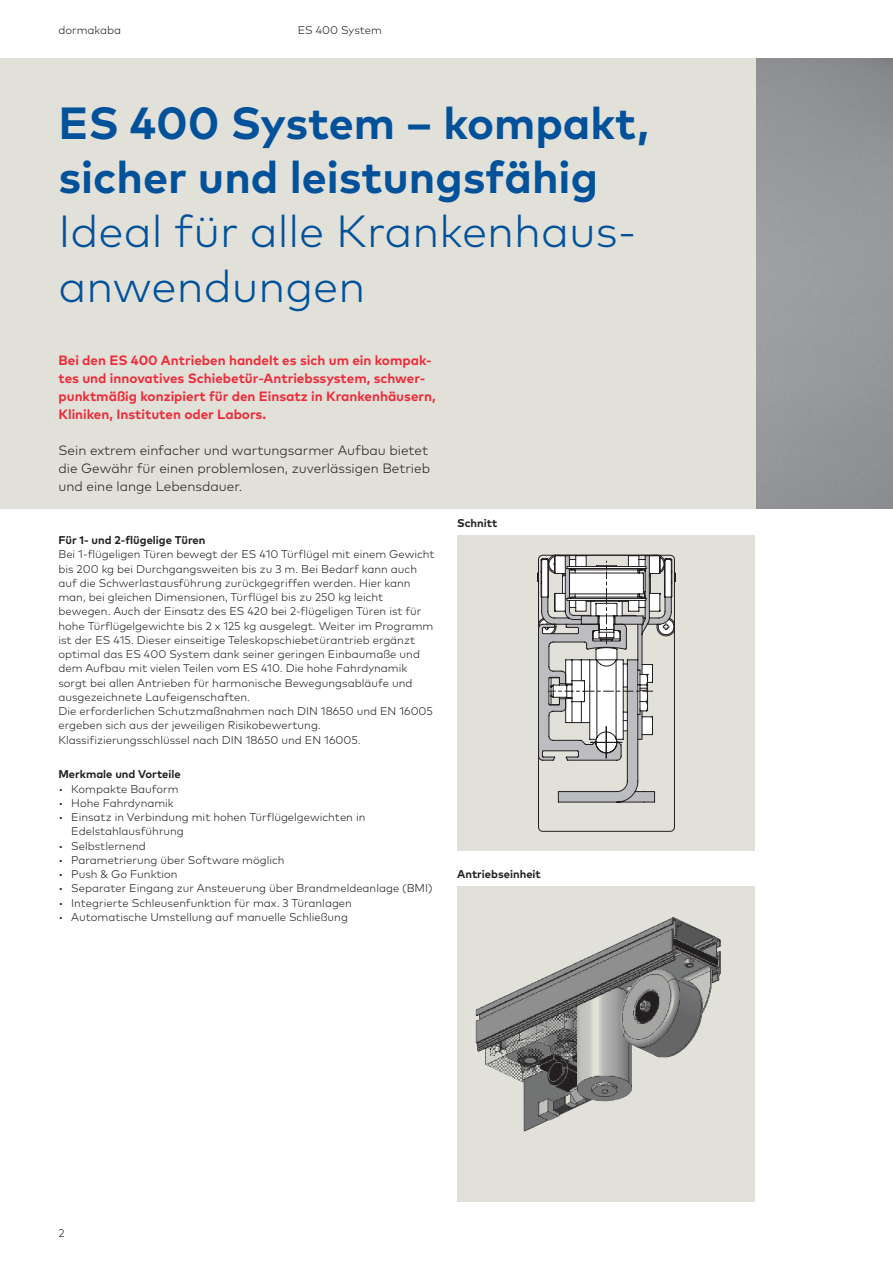
<style>
.page{position:relative;width:893px;height:1263px;background:#fff}
.page>*{position:absolute;margin:0;border:0;box-sizing:border-box;transform-origin:0 0}
.t1{font:700 45px/54px "Mark Pro";color:#01519b}
.t2{font:300 45px/54px "Mark Pro";color:#01519b}
.t3{font:700 13.5px/18px "Mark Pro";color:#ee2c3b}
.t4{font:300 13.5px/18px "Mark Pro";color:#231f20}
.t5{font:300 11.25px/14.2px "Mark Pro";color:#231f20}
.t6{font:700 11.25px "Mark Pro";color:#231f20}
</style>
<div class="page">
<div style="left:0;top:58px;width:893px;height:450px;background:#e2e1d9"></div>
<div style="left:457px;top:535px;width:298px;height:315px;background:#e2e1d9"></div>
<svg style="left:537px;top:555px;width:139px;height:277px"></svg>
<div style="left:457px;top:886px;width:298px;height:316px;background:#e2e1d9"></div>
<img style="left:476px;top:917px;width:245px;height:214px">
<p class="t5" style="left:58px;top:22px;width:64px">dormakaba</p>
<p class="t5" style="left:298px;top:22px;width:86px">ES 400 System</p>
<h1 class="t1" style="left:58px;top:93px;width:592px">ES 400 System – kompakt, sicher und leistungsfähig</h1>
<h1 class="t2" style="left:58px;top:201px;width:579px">Ideal für alle Krankenhaus&shy;anwendungen</h1>
<p class="t3" style="left:58px;top:350px;width:379px">Bei den ES 400 Antrieben handelt es sich um ein kompak&shy;tes und innovatives Schiebetür-Antriebssystem, schwer&shy;punktmäßig konzipiert für den Einsatz in Krankenhäusern, Kliniken, Instituten oder Labors.</p>
<p class="t4" style="left:58px;top:440px;width:373px">Sein extrem einfacher und wartungsarmer Aufbau bietet die Gewähr für einen problemlosen, zuverlässigen Betrieb und eine lange Lebensdauer.</p>
<p class="t6" style="left:58px;top:532px;width:148px">Für 1- und 2-flügelige Türen</p>
<p class="t5" style="left:58px;top:546px;width:378px">Bei 1-flügeligen Türen bewegt der ES 410 Türflügel mit einem Gewicht bis 200 kg bei Durchgangsweiten bis zu 3 m. Bei Bedarf kann auch auf die Schwerlastausführung zurückgegriffen werden. Hier kann man, bei gleichen Dimensionen, Türflügel bis zu 250 kg leicht bewegen. Auch der Einsatz des ES 420 bei 2-flügeligen Türen ist für hohe Türflügelgewichte bis 2 x 125 kg ausgelegt. Weiter im Programm ist der ES 415. Dieser einseitige Teleskopschiebetürantrieb ergänzt optimal das ES 400 System dank seiner geringen Einbaumaße und dem Aufbau mit vielen Teilen vom ES 410. Die hohe Fahrdynamik sorgt bei allen Antrieben für harmonische Bewegungsabläufe und ausgezeichnete Laufeigenschaften.<br>Die erforderlichen Schutzmaßnahmen nach DIN 18650 und EN 16005 ergeben sich aus der jeweiligen Risikobewertung.<br>Klassifizierungsschlüssel nach DIN 18650 und EN 16005.</p>
<p class="t6" style="left:58px;top:766px;width:124px">Merkmale und Vorteile</p>
<p class="t5" style="left:58px;top:780px;width:122px">• Kompakte Bauform</p>
<p class="t5" style="left:58px;top:795px;width:117px">• Hohe Fahrdynamik</p>
<p class="t5" style="left:71px;top:809px;width:296px;text-indent:-13px">• Einsatz in Verbindung mit hohen Türflügelgewichten in<br>Edelstahlausführung</p>
<p class="t5" style="left:58px;top:837px;width:89px">• Selbstlernend</p>
<p class="t5" style="left:58px;top:852px;width:228px">• Parametrierung über Software möglich</p>
<p class="t5" style="left:58px;top:866px;width:121px">• Push &amp; Go Funktion</p>
<p class="t5" style="left:58px;top:880px;width:376px">• Separater Eingang zur Ansteuerung über Brandmeldeanlage (BMI)</p>
<p class="t5" style="left:58px;top:894px;width:295px">• Integrierte Schleusenfunktion für max. 3 Türanlagen</p>
<p class="t5" style="left:58px;top:909px;width:291px">• Automatische Umstellung auf manuelle Schließung</p>
<p class="t6" style="left:457px;top:514px;width:42px">Schnitt</p>
<p class="t6" style="left:457px;top:865px;width:85px">Antriebseinheit</p>
<p class="t5" style="left:58px;top:1225px;width:8px">2</p>
</div>
